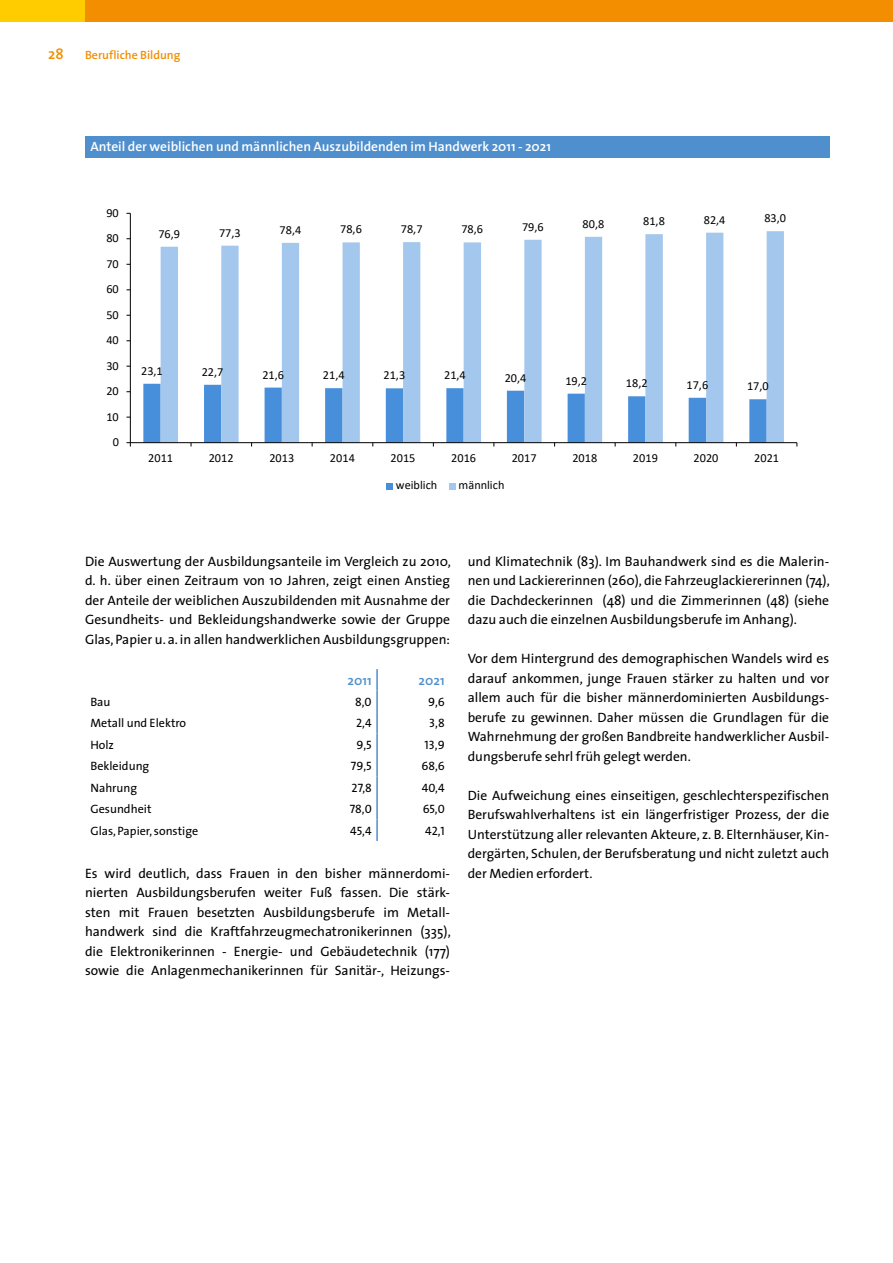
<style>
.page{position:relative;width:893px;height:1263px;background:#fff}
.page>*{position:absolute;margin:0;border:0;box-sizing:border-box;transform-origin:0 0}
.t1{font:600 15px "The Sans";color:#f28e00}
.t2{font:13.65px/19.5px "The Sans";color:#000;text-align:justify}
.t3{font:600 13.65px "The Sans";color:#4f8fcd}
.t4{font:13.5px/19.5px "The Sans";color:#000;text-align:justify}
.t5{font:600 13.5px "The Sans";color:#fff}
.t6{font:12.3px "Calibri";color:#000}
.t7{font:12.15px "The Sans";color:#000}
.t8{font:12.15px "The Sans Caps";color:#000}
.t9{font:600 12px "The Sans";color:#f28e00}
.s1{font-size:13.65px}
</style>
<div class="page">
<div style="left:85px;top:0;width:808px;height:21px;background:#f28e00"></div>
<div style="left:0;top:0;width:85px;height:21px;background:#fc0"></div>
<hr style="left:376px;top:669px;width:2px;height:22px;background:#4f8fcd">
<hr style="left:376px;top:691px;width:2px;height:21px;background:#4f8fcd">
<hr style="left:376px;top:712px;width:2px;height:21px;background:#4f8fcd">
<hr style="left:376px;top:733px;width:2px;height:22px;background:#4f8fcd">
<hr style="left:376px;top:755px;width:2px;height:21px;background:#4f8fcd">
<hr style="left:376px;top:776px;width:2px;height:22px;background:#4f8fcd">
<hr style="left:376px;top:798px;width:2px;height:21px;background:#4f8fcd">
<hr style="left:376px;top:819px;width:2px;height:22px;background:#4f8fcd">
<svg style="left:161px;top:231px;width:623px;height:211px"></svg>
<hr style="left:130px;top:213px;width:1px;height:230px;background:#000">
<hr style="left:130px;top:442px;width:667px;height:1px;background:#000">
<svg style="left:126px;top:442px;width:5px;height:4px"></svg>
<svg style="left:143px;top:384px;width:624px;height:62px"></svg>
<div style="left:386px;top:483px;width:7px;height:6px;background:#488fdb"></div>
<div style="left:449px;top:483px;width:7px;height:6px;background:#a3c7ed"></div>
<div style="left:85px;top:136px;width:744px;height:22px;background:#4f8fcd"></div>
<p class="t1" style="left:48px;top:44px;width:17px">28</p>
<p class="t9" style="left:85px;top:47px;width:97px">Berufliche Bildung</p>
<p class="t5" style="left:90px;top:138px;width:462px">Anteil der weiblichen und männlichen Auszubildenden im Handwerk 2011 - 2021</p>
<p class="t6" style="left:106px;top:204px;width:14px">90</p>
<p class="t6" style="left:106px;top:230px;width:14px">80</p>
<p class="t6" style="left:106px;top:255px;width:14px">70</p>
<p class="t6" style="left:106px;top:281px;width:14px">60</p>
<p class="t6" style="left:106px;top:306px;width:14px">50</p>
<p class="t6" style="left:106px;top:332px;width:14px">40</p>
<p class="t6" style="left:106px;top:357px;width:14px">30</p>
<p class="t6" style="left:106px;top:382px;width:14px">20</p>
<p class="t6" style="left:106px;top:408px;width:14px">10</p>
<p class="t6" style="left:113px;top:433px;width:8px">0</p>
<p class="t6" style="left:158px;top:225px;width:23px">76,9</p>
<p class="t6" style="left:219px;top:224px;width:23px">77,3</p>
<p class="t6" style="left:280px;top:221px;width:23px">78,4</p>
<p class="t6" style="left:340px;top:221px;width:23px">78,6</p>
<p class="t6" style="left:401px;top:221px;width:23px">78,7</p>
<p class="t6" style="left:461px;top:221px;width:23px">78,6</p>
<p class="t6" style="left:522px;top:218px;width:23px">79,6</p>
<p class="t6" style="left:583px;top:215px;width:23px">80,8</p>
<p class="t6" style="left:643px;top:213px;width:23px">81,8</p>
<p class="t6" style="left:704px;top:211px;width:23px">82,4</p>
<p class="t6" style="left:764px;top:210px;width:23px">83,0</p>
<p class="t6" style="left:141px;top:362px;width:23px">23,1</p>
<p class="t6" style="left:202px;top:363px;width:23px">22,7</p>
<p class="t6" style="left:262px;top:366px;width:23px">21,6</p>
<p class="t6" style="left:323px;top:367px;width:23px">21,4</p>
<p class="t6" style="left:384px;top:367px;width:23px">21,3</p>
<p class="t6" style="left:444px;top:367px;width:23px">21,4</p>
<p class="t6" style="left:505px;top:369px;width:23px">20,4</p>
<p class="t6" style="left:565px;top:372px;width:23px">19,2</p>
<p class="t6" style="left:626px;top:375px;width:23px">18,2</p>
<p class="t6" style="left:686px;top:376px;width:23px">17,6</p>
<p class="t6" style="left:747px;top:378px;width:23px">17,0</p>
<p class="t6" style="left:148px;top:449px;width:26px">2011</p>
<p class="t6" style="left:209px;top:449px;width:26px">2012</p>
<p class="t6" style="left:269px;top:449px;width:26px">2013</p>
<p class="t6" style="left:330px;top:449px;width:26px">2014</p>
<p class="t6" style="left:391px;top:449px;width:26px">2015</p>
<p class="t6" style="left:451px;top:449px;width:26px">2016</p>
<p class="t6" style="left:512px;top:449px;width:26px">2017</p>
<p class="t6" style="left:572px;top:449px;width:26px">2018</p>
<p class="t6" style="left:633px;top:449px;width:26px">2019</p>
<p class="t6" style="left:693px;top:449px;width:26px">2020</p>
<p class="t6" style="left:754px;top:449px;width:26px">2021</p>
<p class="t6" style="left:396px;top:477px;width:43px">weiblich</p>
<p class="t6" style="left:458px;top:477px;width:48px">männlich</p>
<p class="t2" style="left:85px;top:551px;width:367px">Die Auswertung der Ausbildungsanteile im Vergleich zu 2010, d. h. über einen Zeitraum von 10 Jahren, zeigt einen Anstieg der Anteile der weiblichen Auszubildenden mit Ausnahme der Gesundheits- und Bekleidungshandwerke sowie der Gruppe Glas, Papier u. a. in allen handwerklichen Ausbildungsgruppen:</p>
<p class="t3" style="left:348px;top:672px;width:26px">2011</p>
<p class="t3" style="left:419px;top:672px;width:28px">2021</p>
<p class="t7" style="left:90px;top:694px;width:22px">Bau</p>
<p class="t8" style="left:355px;top:694px;width:18px">8,0</p>
<p class="t8" style="left:428px;top:694px;width:18px">9,6</p>
<p class="t7" style="left:90px;top:715px;width:97px">Metall und Elektro</p>
<p class="t8" style="left:356px;top:715px;width:17px">2,4</p>
<p class="t8" style="left:429px;top:715px;width:17px">3,8</p>
<p class="t7" style="left:90px;top:737px;width:25px">Holz</p>
<p class="t8" style="left:356px;top:737px;width:17px">9,5</p>
<p class="t8" style="left:425px;top:737px;width:22px">13,9</p>
<p class="t7" style="left:90px;top:758px;width:60px">Bekleidung</p>
<p class="t8" style="left:351px;top:758px;width:22px">79,5</p>
<p class="t8" style="left:421px;top:758px;width:25px">68,6</p>
<p class="t7" style="left:90px;top:780px;width:48px">Nahrung</p>
<p class="t8" style="left:352px;top:780px;width:22px">27,8</p>
<p class="t8" style="left:422px;top:780px;width:24px">40,4</p>
<p class="t7" style="left:90px;top:801px;width:63px">Gesundheit</p>
<p class="t8" style="left:350px;top:801px;width:24px">78,0</p>
<p class="t8" style="left:423px;top:801px;width:24px">65,0</p>
<p class="t7" style="left:90px;top:823px;width:109px">Glas, Papier, sonstige</p>
<p class="t8" style="left:350px;top:823px;width:23px">45,4</p>
<p class="t8" style="left:425px;top:823px;width:21px">42,1</p>
<p class="t2" style="left:85px;top:863px;width:367px">Es wird deutlich, dass Frauen in den bisher männerdomi&shy;nierten Ausbildungsberufen weiter Fuß fassen. Die stärk&shy;sten mit Frauen besetzten Ausbildungsberufe im Metall&shy;handwerk sind die Kraftfahrzeugmechatronikerinnen (335), die Elektronikerinnen - Energie- und Gebäudetechnik (177) sowie die Anlagenmechanikerinnen für Sanitär-, Heizungs-</p>
<p class="t2" style="left:468px;top:551px;width:364px">und Klimatechnik (83). Im Bauhandwerk sind es die Malerin&shy;nen und Lackiererinnen (260), die Fahrzeuglackiererinnen (74), die Dachdeckerinnen (48) und die Zimmerinnen (48) (siehe dazu auch die einzelnen Ausbildungsberufe im Anhang).</p>
<p class="t2" style="left:468px;top:649px;width:363px">Vor dem Hintergrund des demographischen Wandels wird es darauf ankommen, junge Frauen stärker zu halten und vor</p>
<p class="t4" style="left:468px;top:688px;width:363px"><span class="s1">allem auch für</span> die bisher männerdominierten Ausbildungs&shy;berufe zu gewinnen. Daher müssen die Grundlagen für die Wahrnehmung der großen Bandbreite handwerklicher Ausbil&shy;dungsberufe sehrl früh gelegt werden.</p>
<p class="t4" style="left:468px;top:785px;width:363px">Die Aufweichung eines einseitigen, geschlechterspezifischen Berufswahlverhaltens ist ein längerfristiger Prozess, der die Unterstützung aller relevanten Akteure, z. B. Elternhäuser, Kin&shy;dergärten, Schulen, der Berufsberatung und nicht zuletzt auch der Medien erfordert.</p>
</div>
